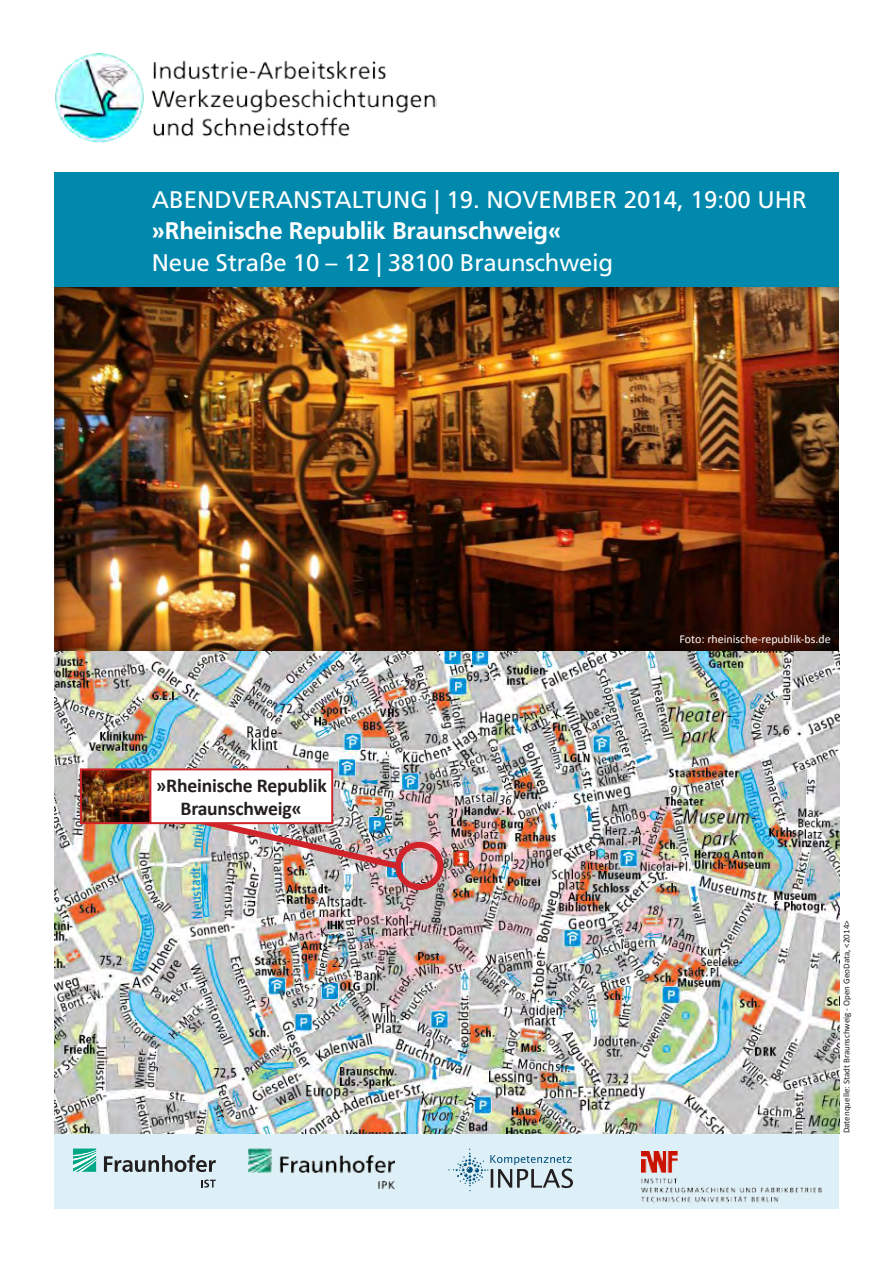
<style>
.page{position:relative;width:893px;height:1263px;background:#fff}
.page>*{position:absolute;margin:0;border:0;box-sizing:border-box;transform-origin:0 0}
.Subheadline_Sans_bol{font:24px "Frutiger LT Com";color:#fff}
.Subheadline_Sans_bol-2{font:700 24px "Frutiger LT Com";letter-spacing:-.01em;color:#fff}
.t1{font:700 19.65px/23.5px "Calibri";letter-spacing:-.01em;color:#231f20;text-align:center}
.t2{font:12px "Calibri";color:#fff}
.t3{font:9px "Calibri";color:#231f20}
</style>
<div class="page">
<img style="left:55px;top:53px;width:382px;height:90px">
<div style="left:54px;top:172px;width:785px;height:116px;background:#0089ad"></div>
<div style="left:54px;top:1133px;width:785px;height:76px;background:#def0f7"></div>
<img style="left:248px;top:1148px;width:146px;height:40px">
<img style="left:641px;top:1151px;width:37px;height:22px">
<img style="left:641px;top:1178px;width:181px;height:25px">
<svg style="left:448px;top:1148px;width:125px;height:43px"></svg>
<svg style="left:73px;top:1148px;width:23px;height:24px"></svg>
<svg style="left:104px;top:1155px;width:112px;height:17px"></svg>
<svg style="left:201px;top:1179px;width:15px;height:8px"></svg>
<img style="left:54px;top:651px;width:785px;height:482px">
<div style="left:54px;top:285px;width:786px;height:366px;background:#231f20;opacity:.75"></div>
<div style="left:395px;top:842px;width:48px;height:48px;border:6px solid #d1232a;border-radius:50%"></div>
<img style="left:189px;top:813px;width:216px;height:60px">
<div style="left:81px;top:769px;width:70px;height:54px;background:#231f20;opacity:.75"></div>
<div style="left:80px;top:768px;width:72px;height:56px;border:2px solid #d1232a"></div>
<div style="left:150px;top:769px;width:182px;height:54px;background:#fff"></div>
<div style="left:149px;top:768px;width:184px;height:56px;border:2px solid #d1232a"></div>
<p class="Subheadline_Sans_bol" style="left:152px;top:186px;width:656px">ABENDVERANSTALTUNG | 19. NOVEMBER 2014, 19:00 UHR</p>
<p class="Subheadline_Sans_bol-2" style="left:152px;top:217px;width:411px">»Rheinische Republik Braunschweig«</p>
<p class="Subheadline_Sans_bol" style="left:152px;top:248px;width:463px">Neue Straße 10 – 12 | 38100 Braunschweig</p>
<p class="t1" style="left:156px;top:773px;width:172px">»Rheinische Republik<br>Braunschweig«</p>
<p class="t2" style="left:679px;top:631px;width:153px">Foto: rheinische-republik-bs.de</p>
<p class="t3" style="left:841px;top:1133px;width:214px;rotate:-90deg">Datenquelle: Stadt Braunschweig - Open GeoData, &lt;2014&gt;</p>
</div>
